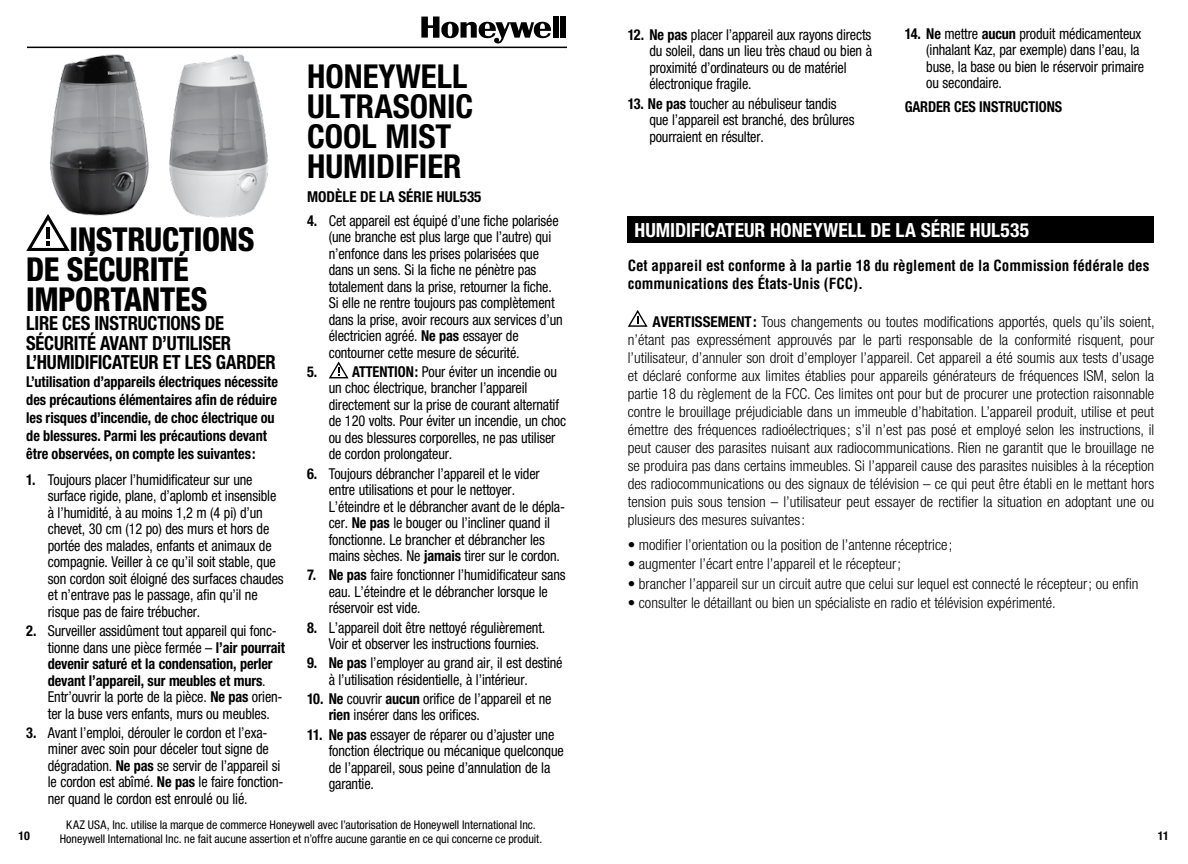
<style>
.page{position:relative;width:1188px;height:864px;background:#fff}
.page>*{position:absolute;margin:0;border:0;box-sizing:border-box;transform-origin:0 0}
.t1{font:700 condensed 33px/30px "Helvetica Neue";color:#000}
.t2{font:800 condensed 33px/30px "Helvetica Neue";letter-spacing:-.015em;color:#000;scale:.95 1}
.t3{font:700 condensed 19.5px/19.5px "Helvetica Neue";letter-spacing:-.01em;color:#000;scale:.95 1}
.t4{font:700 condensed 19.5px "Helvetica Neue";color:#fff}
.t5{font:condensed 15px/16.5px "Helvetica Neue";letter-spacing:-.01em;color:#000;scale:.95 1}
.t6{font:300 condensed 15px/18px "Helvetica Neue";color:#000;text-align:justify}
.t7{font:700 condensed 15px/18px "Helvetica Neue";letter-spacing:-.005em;color:#000;scale:.95 1}
.t8{font:700 condensed 15px/18px "Helvetica";color:#000}
.t9{font:700 condensed 15px "Helvetica Neue";letter-spacing:-.005em;color:#000}
.t10{font:condensed 12px/13.5px "Helvetica Neue";color:#000;text-align:center}
.t11{font:700 condensed 12px "Helvetica Neue";color:#000}
.s1{font-weight:700}
</style>
<div class="page">
<svg style="left:421px;top:17px;width:130px;height:27px"></svg>
<div style="left:553px;top:17px;width:6px;height:21px;background:#000"></div>
<div style="left:560px;top:17px;width:6px;height:21px;background:#000"></div>
<hr style="left:27px;top:47px;width:540px;height:1px;background:#000">
<svg style="left:26px;top:224px;width:44px;height:27px"></svg>
<svg style="left:329px;top:362px;width:20px;height:16px"></svg>
<img style="left:42px;top:46px;width:115px;height:180px">
<img style="left:164px;top:46px;width:111px;height:172px">
<div style="left:628px;top:216px;width:526px;height:27px;background:#000"></div>
<svg style="left:628px;top:310px;width:20px;height:17px"></svg>
<h1 class="t1" style="left:307px;top:61px;width:168px">HONEYWELL<br>ULTRASONIC<br>COOL MIST<br>HUMIDIFIER</h1>
<p class="t9" style="left:307px;top:187px;width:176px">MODÈLE DE LA SÉRIE HUL535</p>
<p class="t5" style="left:649px;top:26px;width:236px;text-indent:-22px"><span class="s1">12. Ne pas</span> placer l’appareil aux rayons directs du soleil, dans un lieu très chaud ou bien à proximité d’ordinateurs ou de matériel électronique fragile.</p>
<p class="t5" style="left:649px;top:95px;width:218px;text-indent:-22px"><span class="s1">13. Ne pas</span> toucher au nébuliseur tandis que l’appareil est branché, des brûlures pourraient en résulter.</p>
<p class="t5" style="left:926px;top:25px;width:231px;text-indent:-22px"><span class="s1">14. Ne</span> mettre <span class="s1">aucun</span> produit médicamenteux (inhalant Kaz, par exemple) dans l’eau, la buse, la base ou bien le réservoir primaire ou secondaire.</p>
<p class="t7" style="left:905px;top:97px;width:167px">GARDER CES INSTRUCTIONS</p>
<p class="t5" style="left:329px;top:212px;width:248px;text-indent:-22px"><span class="s1">4.</span> Cet appareil est équipé d’une fiche polarisée (une branche est plus large que l’autre) qui n’enfonce dans les prises polarisées que dans un sens. Si la fiche ne pénètre pas totalement dans la prise, retourner la fiche.<br>Si elle ne rentre toujours pas complètement dans la prise, avoir recours aux services d’un électricien agréé. <span class="s1">Ne pas</span> essayer de contourner cette mesure de sécurité.</p>
<p class="t5" style="left:329px;top:363px;width:252px;text-indent:-22px"><span class="s1">5. ATTENTION:</span> Pour éviter un incendie ou un choc électrique, brancher l’appareil directement sur la prise de courant alternatif de 120 volts. Pour éviter un incendie, un choc ou des blessures corporelles, ne pas utiliser de cordon prolongateur.</p>
<p class="t5" style="left:329px;top:465px;width:250px;text-indent:-22px"><span class="s1">6.</span> Toujours débrancher l’appareil et le vider entre utilisations et pour le nettoyer.<br>L’éteindre et le débrancher avant de le dépla&shy;cer. <span class="s1">Ne pas</span> le bouger ou l’incliner quand il fonctionne. Le brancher et débrancher les mains sèches. Ne <span class="s1">jamais</span> tirer sur le cordon.</p>
<p class="t5" style="left:329px;top:567px;width:251px;text-indent:-22px"><span class="s1">7. Ne pas</span> faire fonctionner l’humidificateur sans eau. L’éteindre et le débrancher lorsque le réservoir est vide.</p>
<p class="t5" style="left:329px;top:619px;width:229px;text-indent:-22px"><span class="s1">8.</span> L’appareil doit être nettoyé régulièrement.<br>Voir et observer les instructions fournies.</p>
<p class="t5" style="left:329px;top:655px;width:248px;text-indent:-22px"><span class="s1">9. Ne pas</span> l’employer au grand air, il est destiné à l’utilisation résidentielle, à l’intérieur.</p>
<p class="t5" style="left:329px;top:690px;width:236px;text-indent:-22px"><span class="s1">10. Ne</span> couvrir <span class="s1">aucun</span> orifice de l’appareil et ne <span class="s1">rien</span> insérer dans les orifices.</p>
<p class="t5" style="left:329px;top:726px;width:249px;text-indent:-22px"><span class="s1">11. Ne pas</span> essayer de réparer ou d’ajuster une fonction électrique ou mécanique quelconque de l’appareil, sous peine d’annulation de la garantie.</p>
<p class="t10" style="left:60px;top:818px;width:484px">KAZ USA, Inc. utilise la marque de commerce Honeywell avec l’autorisation de Honeywell International Inc.<br>Honeywell International Inc. ne fait aucune assertion et n’offre aucune garantie en ce qui concerne ce produit.</p>
<h2 class="t4" style="left:634px;top:218px;width:396px">HUMIDIFICATEUR HONEYWELL DE LA SÉRIE HUL535</h2>
<p class="t8" style="left:628px;top:256px;width:523px">Cet appareil est conforme à la partie 18 du règlement de la Commission fédérale des communications des États-Unis (FCC).</p>
<p class="t6" style="left:628px;top:312px;width:529px;text-indent:25px"><span class="s1">AVERTISSEMENT:</span> Tous changements ou toutes modifications apportés, quels qu’ils soient, n’étant pas expressément approuvés par le parti responsable de la conformité risquent, pour l’utilisateur, d’annuler son droit d’employer l’appareil. Cet appareil a été soumis aux tests d’usage et déclaré conforme aux limites établies pour appareils générateurs de fréquences ISM, selon la partie 18 du règlement de la FCC. Ces limites ont pour but de procurer une protection raisonnable contre le brouillage préjudiciable dans un immeuble d’habitation. L’appareil produit, utilise et peut émettre des fréquences radioélectriques; s’il n’est pas posé et employé selon les instructions, il peut causer des parasites nuisant aux radiocommunications. Rien ne garantit que le brouillage ne se produira pas dans certains immeubles. Si l’appareil cause des parasites nuisibles à la réception des radiocommunications ou des signaux de télévision – ce qui peut être établi en le mettant hors tension puis sous tension – l’utilisateur peut essayer de rectifier la situation en adoptant une ou plusieurs des mesures suivantes:</p>
<p class="t6" style="left:628px;top:535px;width:326px">• modifier l’orientation ou la position de l’antenne réceptrice;</p>
<p class="t6" style="left:628px;top:555px;width:275px">• augmenter l’écart entre l’appareil et le récepteur;</p>
<p class="t6" style="left:628px;top:574px;width:512px">• brancher l’appareil sur un circuit autre que celui sur lequel est connecté le récepteur; ou enfin</p>
<p class="t6" style="left:628px;top:594px;width:430px">• consulter le détaillant ou bien un spécialiste en radio et télévision expérimenté.</p>
<h1 class="t2" style="left:26px;top:224px;width:242px;text-indent:43px">INSTRUCTIONS<br>DE SÉCURITÉ<br>IMPORTANTES</h1>
<h2 class="t3" style="left:26px;top:314px;width:264px">LIRE CES INSTRUCTIONS DE<br>SÉCURITÉ AVANT D’UTILISER<br>L’HUMIDIFICATEUR ET LES GARDER</h2>
<p class="t7" style="left:26px;top:373px;width:267px">L’utilisation d’appareils électriques nécessite des précautions élémentaires afin de réduire les risques d’incendie, de choc électrique ou de blessures. Parmi les précautions devant être observées, on compte les suivantes:</p>
<p class="t5" style="left:48px;top:471px;width:250px;text-indent:-22px"><span class="s1">1.</span> Toujours placer l’humidificateur sur une surface rigide, plane, d’aplomb et insensible à l’humidité, à au moins 1,2 m (4 pi) d’un chevet, 30 cm (12 po) des murs et hors de portée des malades, enfants et animaux de compagnie. Veiller à ce qu’il soit stable, que son cordon soit éloigné des surfaces chaudes et n’entrave pas le passage, afin qu’il ne risque pas de faire trébucher.</p>
<p class="t5" style="left:48px;top:623px;width:251px;text-indent:-22px"><span class="s1">2.</span> Surveiller assidûment tout appareil qui fonc&shy;tionne dans une pièce fermée – <span class="s1">l’air pourrait devenir saturé et la condensation, perler devant l’appareil, sur meubles et murs</span>.<br>Entr’ouvrir la porte de la pièce. <span class="s1">Ne pas</span> orien&shy;ter la buse vers enfants, murs ou meubles.</p>
<p class="t5" style="left:48px;top:724px;width:250px;text-indent:-22px"><span class="s1">3.</span> Avant l’emploi, dérouler le cordon et l’exa&shy;miner avec soin pour déceler tout signe de dégradation. <span class="s1">Ne pas</span> se servir de l’appareil si le cordon est abîmé. <span class="s1">Ne pas</span> le faire fonction&shy;ner quand le cordon est enroulé ou lié.</p>
<p class="t11" style="left:19px;top:828px;width:13px">10</p>
<p class="t11" style="left:1158px;top:828px;width:13px">11</p>
</div>
